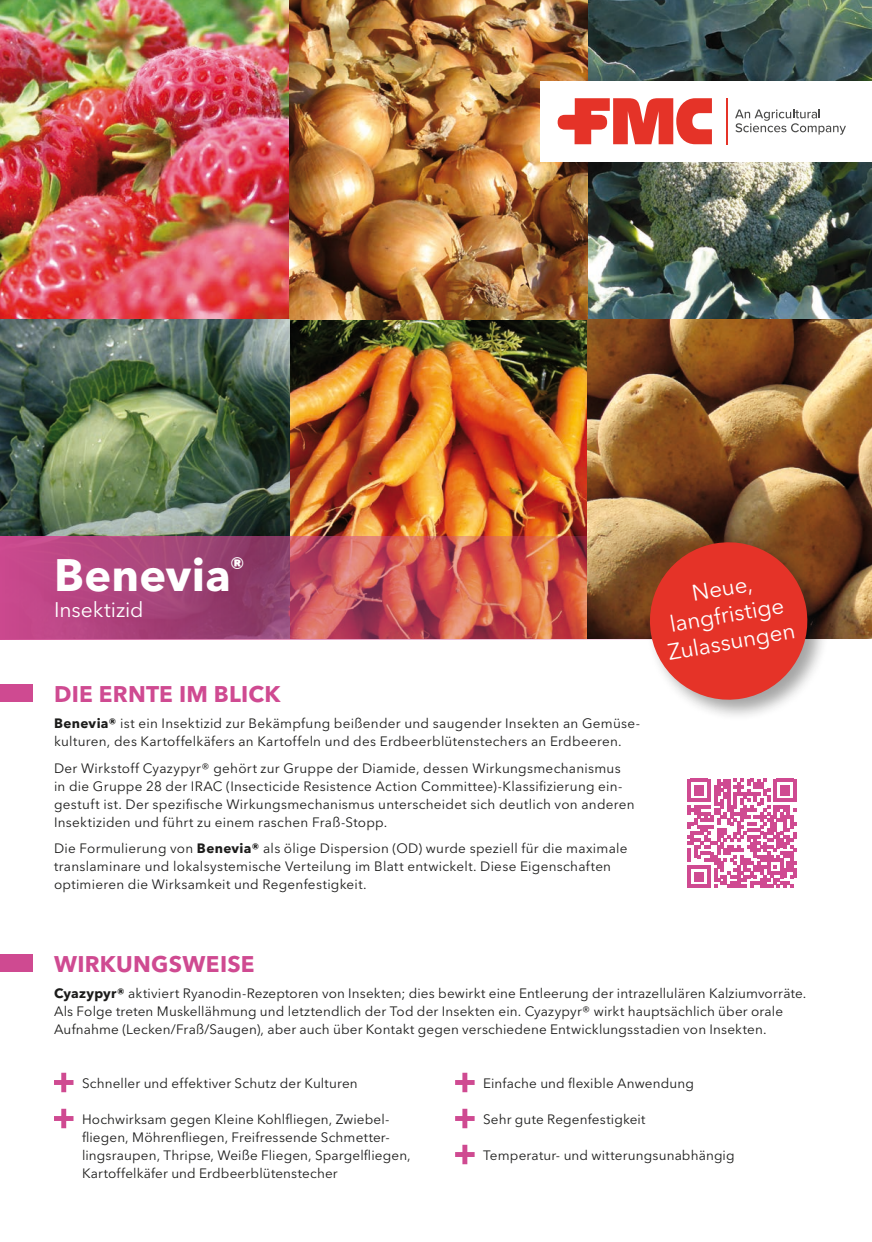
<style>
.page{position:relative;width:872px;height:1242px;background:#fff}
.page>*{position:absolute;margin:0;border:0;box-sizing:border-box;transform-origin:0 0}
.t1{font:700 45px "Avenir Next LT Pro";letter-spacing:.005em;color:#fff}
.t2{font:700 22.5px "Avenir Next LT Pro";letter-spacing:.01em;color:#cf4a91}
.t3{font:22.5px/27px "Avenir Next LT Pro";color:#fff;text-align:center}
.t4{font:21px "Avenir Next LT Pro";letter-spacing:-.005em;color:#fff}
.t5{font:13.5px/18px "Avenir Next LT Pro";letter-spacing:.015em;color:#1c1c1b}
.s1{font-weight:700}
</style>
<div class="page">
<img style="left:587px;top:0;width:285px;height:319px">
<img style="left:0;top:0;width:587px;height:536px">
<svg style="left:687px;top:779px;width:109px;height:109px"></svg>
<svg style="left:54px;top:1072px;width:19px;height:20px"></svg>
<svg style="left:54px;top:1108px;width:19px;height:20px"></svg>
<svg style="left:455px;top:1072px;width:19px;height:20px"></svg>
<svg style="left:455px;top:1108px;width:19px;height:20px"></svg>
<svg style="left:455px;top:1144px;width:19px;height:20px"></svg>
<div style="left:0;top:685px;width:33px;height:17px;background:#cf4a91"></div>
<div style="left:0;top:954px;width:33px;height:17px;background:#cf4a91"></div>
<div style="left:540px;top:81px;width:332px;height:81px;background:#fff"></div>
<svg style="left:557px;top:98px;width:155px;height:46px"></svg>
<hr style="left:726px;top:98px;width:1px;height:46px;background:#e53328">
<svg style="left:735px;top:109px;width:111px;height:26px"></svg>
<img style="left:0;top:536px;width:872px;height:103px">
<img style="left:587px;top:319px;width:285px;height:319px">
<div style="left:646px;top:538px;width:183px;height:184px;background:#1c1c1b;opacity:.4"></div>
<svg style="left:643px;top:536px;width:170px;height:170px;background:#d05143"></svg>
<h1 class="t1" style="left:54px;top:548px;width:193px">Benevia<sup>®</sup></h1>
<h3 class="t4" style="left:54px;top:597px;width:91px">Insektizid</h3>
<h2 class="t2" style="left:54px;top:680px;width:228px">DIE ERNTE IM BLICK</h2>
<p class="t5" style="left:54px;top:714px;width:587px"><span class="s1">Benevia®</span> ist ein Insektizid zur Bekämpfung beißender und saugender Insekten an Gemüse&shy;kulturen, des Kartoffelkäfers an Kartoffeln und des Erdbeerblütenstechers an Erdbeeren.</p>
<p class="t5" style="left:54px;top:759px;width:582px">Der Wirkstoff Cyazypyr® gehört zur Gruppe der Diamide, dessen Wirkungsmechanismus in die Gruppe 28 der IRAC (Insecticide Resistence Action Committee)-Klassifizierung ein&shy;gestuft ist. Der spezifische Wirkungsmechanismus unterscheidet sich deutlich von anderen Insektiziden und führt zu einem raschen Fraß-Stopp.</p>
<p class="t5" style="left:54px;top:839px;width:575px">Die Formulierung von <span class="s1">Benevia®</span> als ölige Dispersion (OD) wurde speziell für die maximale translaminare und lokalsystemische Verteilung im Blatt entwickelt. Diese Eigenschaften optimieren die Wirksamkeit und Regenfestigkeit.</p>
<h2 class="t3" style="left:656px;top:586px;width:130px;rotate:-10deg">Neue, langfristige<br>Zulassungen</h2>
<h2 class="t2" style="left:54px;top:950px;width:202px">WIRKUNGSWEISE</h2>
<p class="t5" style="left:54px;top:984px;width:754px"><span class="s1">Cyazypyr®</span> aktiviert Ryanodin-Rezeptoren von Insekten; dies bewirkt eine Entleerung der intrazellulären Kalziumvorräte.<br>Als Folge treten Muskellähmung und letztendlich der Tod der Insekten ein. Cyazypyr® wirkt hauptsächlich über orale<br>Aufnahme (Lecken/Fraß/Saugen), aber auch über Kontakt gegen verschiedene Entwicklungsstadien von Insekten.</p>
<p class="t5" style="left:82px;top:1074px;width:277px">Schneller und effektiver Schutz der Kulturen</p>
<p class="t5" style="left:82px;top:1110px;width:330px">Hochwirksam gegen Kleine Kohlfliegen, Zwiebel&shy;fliegen, Möhrenfliegen, Freifressende Schmetter&shy;lingsraupen, Thripse, Weiße Fliegen, Spargelfliegen, Kartoffelkäfer und Erdbeerblütenstecher</p>
<p class="t5" style="left:483px;top:1074px;width:212px">Einfache und flexible Anwendung</p>
<p class="t5" style="left:483px;top:1110px;width:164px">Sehr gute Regenfestigkeit</p>
<p class="t5" style="left:483px;top:1146px;width:253px">Temperatur- und witterungsunabhängig</p>
</div>
